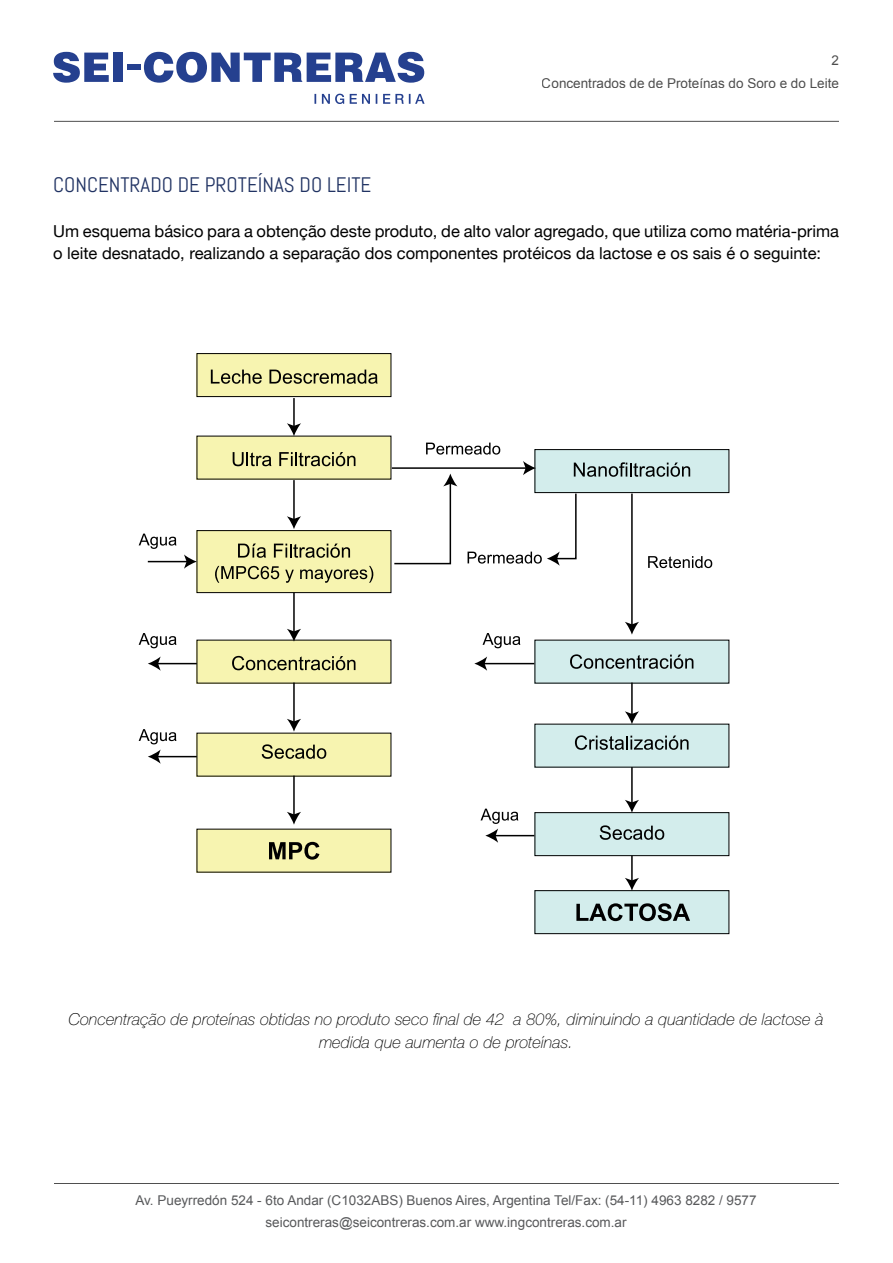
<style>
.page{position:relative;width:893px;height:1263px;background:#fff}
.page>*{position:absolute;margin:0;border:0;box-sizing:border-box;transform-origin:0 0}
.t1{font:21px "Abel";color:#213363}
.t2{font:16.5px/22.5px "Helvetica Neue";color:#000}
.t3{font:italic 100 16.5px/22.5px "Helvetica Neue";color:#000;text-align:center}
.t4{font:13.5px/22.5px "Arial";color:#58595b;text-align:center}
.t5{font:13.5px "Arial";color:#000}
</style>
<div class="page">
<hr style="left:54px;top:1183px;width:785px;height:1px;background:#000">
<svg style="left:144px;top:52px;width:280px;height:31px"></svg>
<svg style="left:53px;top:52px;width:56px;height:31px"></svg>
<div style="left:114px;top:53px;width:9px;height:29px;background:#25408f"></div>
<div style="left:127px;top:64px;width:14px;height:6px;background:#25408f"></div>
<svg style="left:314px;top:94px;width:111px;height:10px"></svg>
<hr style="left:54px;top:121px;width:785px;height:1px;background:#000">
<div style="left:535px;top:450px;width:194px;height:43px;background:#d3edec"></div>
<div style="left:535px;top:449px;width:194px;height:44px;border:1px solid #000"></div>
<div style="left:535px;top:724px;width:194px;height:43px;background:#d3edec"></div>
<div style="left:535px;top:813px;width:194px;height:43px;background:#d3edec"></div>
<div style="left:535px;top:812px;width:194px;height:44px;border:1px solid #000"></div>
<div style="left:535px;top:891px;width:194px;height:43px;background:#d3edec"></div>
<div style="left:535px;top:890px;width:194px;height:44px;border:1px solid #000"></div>
<div style="left:197px;top:354px;width:194px;height:43px;background:#f7f4b0"></div>
<div style="left:197px;top:353px;width:194px;height:44px;border:1px solid #000"></div>
<div style="left:197px;top:436px;width:194px;height:43px;background:#f7f4b0"></div>
<div style="left:197px;top:531px;width:194px;height:62px;background:#f7f4b0"></div>
<div style="left:197px;top:530px;width:194px;height:63px;border:1px solid #000"></div>
<div style="left:197px;top:640px;width:194px;height:43px;background:#f7f4b0"></div>
<div style="left:197px;top:733px;width:194px;height:43px;background:#f7f4b0"></div>
<div style="left:197px;top:829px;width:194px;height:43px;background:#f7f4b0"></div>
<svg style="left:211px;top:370px;width:51px;height:14px"></svg>
<svg style="left:269px;top:370px;width:109px;height:14px"></svg>
<svg style="left:139px;top:633px;width:38px;height:15px"></svg>
<svg style="left:483px;top:633px;width:37px;height:15px"></svg>
<svg style="left:426px;top:443px;width:74px;height:12px"></svg>
<svg style="left:648px;top:556px;width:64px;height:12px"></svg>
<svg style="left:139px;top:534px;width:38px;height:15px"></svg>
<svg style="left:233px;top:452px;width:38px;height:14px"></svg>
<svg style="left:279px;top:452px;width:76px;height:14px"></svg>
<svg style="left:574px;top:462px;width:116px;height:15px"></svg>
<div style="left:535px;top:640px;width:194px;height:43px;background:#d3edec"></div>
<svg style="left:570px;top:654px;width:123px;height:15px"></svg>
<svg style="left:575px;top:735px;width:114px;height:15px"></svg>
<svg style="left:600px;top:825px;width:64px;height:15px"></svg>
<svg style="left:238px;top:543px;width:28px;height:15px"></svg>
<svg style="left:274px;top:543px;width:76px;height:15px"></svg>
<svg style="left:215px;top:566px;width:64px;height:17px"></svg>
<svg style="left:285px;top:570px;width:9px;height:13px"></svg>
<svg style="left:300px;top:566px;width:73px;height:17px"></svg>
<svg style="left:232px;top:656px;width:123px;height:14px"></svg>
<svg style="left:262px;top:744px;width:64px;height:15px"></svg>
<svg style="left:269px;top:842px;width:50px;height:18px"></svg>
<svg style="left:576px;top:903px;width:114px;height:18px"></svg>
<hr style="left:293px;top:398px;width:2px;height:29px;background:#000">
<svg style="left:287px;top:423px;width:14px;height:13px"></svg>
<hr style="left:293px;top:480px;width:2px;height:40px;background:#000">
<svg style="left:287px;top:516px;width:14px;height:13px"></svg>
<hr style="left:293px;top:593px;width:2px;height:39px;background:#000">
<svg style="left:287px;top:629px;width:14px;height:13px"></svg>
<hr style="left:293px;top:683px;width:2px;height:39px;background:#000">
<svg style="left:287px;top:719px;width:14px;height:13px"></svg>
<hr style="left:631px;top:683px;width:2px;height:32px;background:#000">
<svg style="left:625px;top:711px;width:14px;height:13px"></svg>
<hr style="left:631px;top:494px;width:2px;height:131px;background:#000">
<svg style="left:625px;top:622px;width:14px;height:13px"></svg>
<hr style="left:631px;top:767px;width:2px;height:36px;background:#000">
<svg style="left:625px;top:800px;width:14px;height:13px"></svg>
<hr style="left:631px;top:856px;width:2px;height:25px;background:#000">
<svg style="left:625px;top:878px;width:14px;height:13px"></svg>
<hr style="left:293px;top:776px;width:2px;height:39px;background:#000">
<svg style="left:287px;top:812px;width:14px;height:13px"></svg>
<hr style="left:157px;top:756px;width:40px;height:1px;background:#000">
<svg style="left:139px;top:729px;width:38px;height:35px"></svg>
<hr style="left:157px;top:663px;width:40px;height:1px;background:#000">
<svg style="left:148px;top:656px;width:13px;height:15px"></svg>
<hr style="left:494px;top:835px;width:40px;height:1px;background:#000">
<svg style="left:481px;top:809px;width:37px;height:34px"></svg>
<hr style="left:483px;top:663px;width:51px;height:1px;background:#000">
<svg style="left:474px;top:656px;width:13px;height:15px"></svg>
<hr style="left:148px;top:561px;width:40px;height:1px;background:#000">
<svg style="left:184px;top:554px;width:13px;height:15px"></svg>
<hr style="left:392px;top:467px;width:135px;height:2px;background:#000">
<svg style="left:523px;top:461px;width:13px;height:14px"></svg>
<svg style="left:394px;top:474px;width:63px;height:91px"></svg>
<svg style="left:468px;top:492px;width:109px;height:74px"></svg>
<p class="t5" style="left:831px;top:51px;width:9px">2</p>
<p class="t5" style="left:542px;top:74px;width:299px">Concentrados de de Proteínas do Soro e do Leite</p>
<p class="t1" style="left:53px;top:171px;width:12px">CONCENT</p>
<p class="t1" style="left:130px;top:171px;width:144px">RADO DE PROTEÍNAS</p>
<p class="t1" style="left:300px;top:171px;width:37px">DO LEITE</p>
<p class="t2" style="left:53px;top:218px;width:787px">Um esquema básico para a obtenção deste produto, de alto valor agregado, que utiliza como matéria-prima o leite desnatado, realizando a separação dos componentes protéicos da lactose e os sais é o seguinte:</p>
<p class="t3" style="left:68px;top:1008px;width:757px">Concentração de proteínas obtidas no produto seco final de 42 a 80%, diminuindo a quantidade de lactose à medida que aumenta o de proteínas.</p>
<p class="t4" style="left:135px;top:1189px;width:623px">Av. Pueyrredón 524 - 6to Andar (C1032ABS) Buenos Aires, Argentina Tel/Fax: (54-11) 4963 8282 / 9577 seicontreras@seicontreras.com.ar www.ingcontreras.com.ar</p>
</div>
